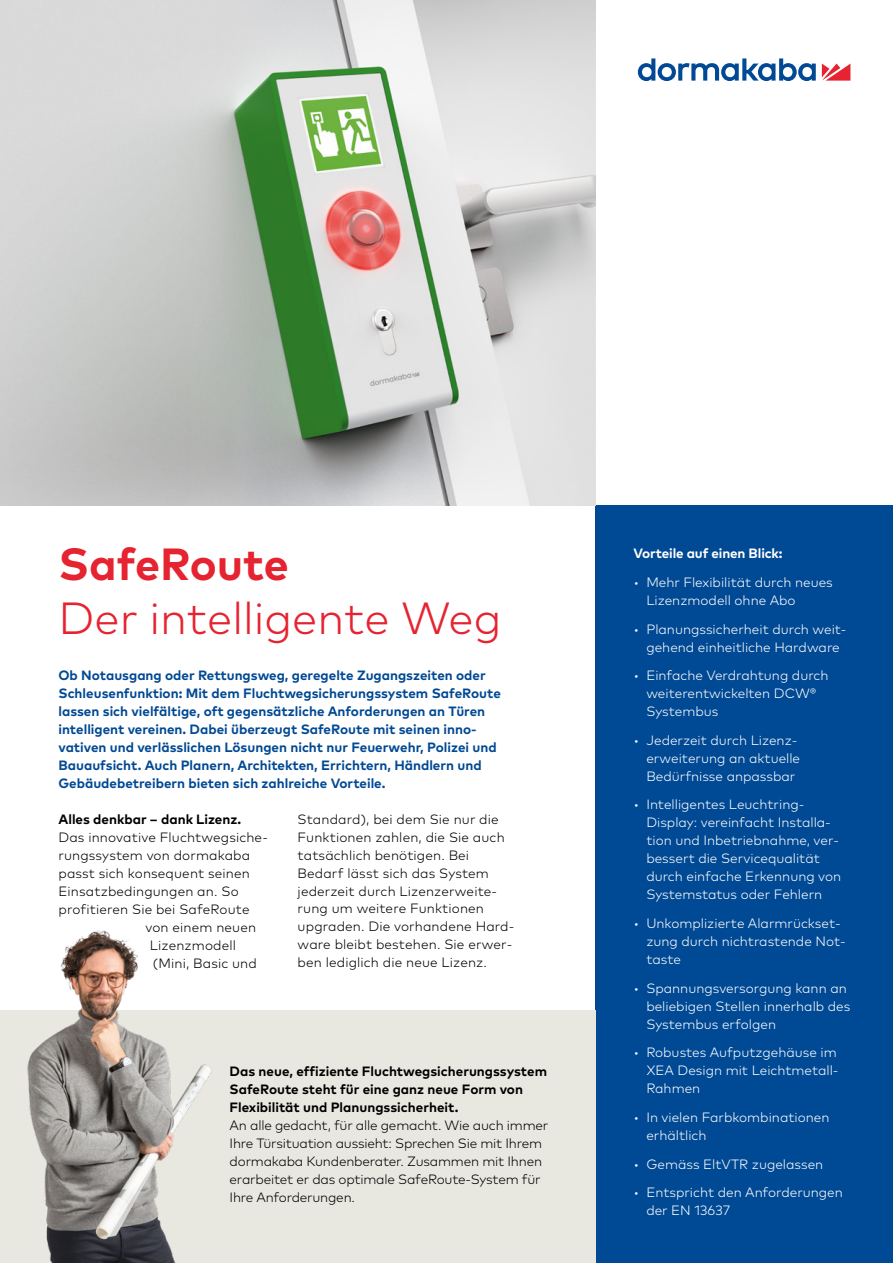
<style>
.page{position:relative;width:893px;height:1263px;background:#fff}
.page>*{position:absolute;margin:0;border:0;box-sizing:border-box;transform-origin:0 0}
.t1{font:300 45px "Mark Pro";color:#e62330}
.t2{font:700 45px "Mark Pro";color:#e62330}
.t3{font:300 13.5px/18px "Mark Pro";color:#fff}
.t4{font:300 13.5px/18px "Mark Pro";letter-spacing:.01em;color:#000}
.t5{font:700 13.5px/18px "Mark Pro";color:#004994}
.t6{font:300 13.5px/18px "Mark Pro";letter-spacing:-.015em;color:#000}
.t7{font:700 13.5px/18px "Mark Pro";color:#000}
.t8{font:700 13.5px "Mark Pro";letter-spacing:-.01em;color:#fff}
</style>
<div class="page">
<svg style="left:822px;top:64px;width:28px;height:17px"></svg>
<svg style="left:638px;top:58px;width:178px;height:23px"></svg>
<div style="left:595px;top:505px;width:298px;height:758px;background:#004994"></div>
<img style="left:0;top:0;width:595px;height:505px">
<div style="left:0;top:1010px;width:595px;height:253px;background:#e9e8e0"></div>
<img style="left:27px;top:930px;width:185px;height:333px">
<h1 class="t2" style="left:58px;top:530px;width:232px">SafeRoute</h1>
<h1 class="t1" style="left:58px;top:584px;width:444px">Der intelligente Weg</h1>
<p class="t5" style="left:58px;top:665px;width:444px">Ob Notausgang oder Rettungsweg, geregelte Zugangszeiten oder Schleusenfunktion: Mit dem Fluchtwegsicherungssystem SafeRoute lassen sich vielfältige, oft gegensätzliche Anforderungen an Türen intelligent vereinen. Dabei überzeugt SafeRoute mit seinen inno&shy;vativen und verlässlichen Lösungen nicht nur Feuerwehr, Polizei und Bauaufsicht. Auch Planern, Architekten, Errichtern, Händlern und Gebäudebetreibern bieten sich zahlreiche Vorteile.</p>
<p class="t7" style="left:58px;top:809px;width:184px">Alles denkbar – dank Lizenz.</p>
<p class="t4" style="left:58px;top:827px;width:211px">Das innovative Fluchtwegsiche-</p>
<p class="t4" style="left:58px;top:845px;width:193px">rungssystem von dormakaba</p>
<p class="t4" style="left:58px;top:863px;width:193px">passt sich konsequent seinen</p>
<p class="t4" style="left:58px;top:881px;width:182px">Einsatzbedingungen an. So</p>
<p class="t4" style="left:58px;top:899px;width:193px">profitieren Sie bei SafeRoute</p>
<p class="t4" style="left:145px;top:917px;width:112px">von einem neuen</p>
<p class="t4" style="left:150px;top:935px;width:88px">Lizenzmodell</p>
<p class="t4" style="left:153px;top:953px;width:105px">(Mini, Basic und</p>
<p class="t4" style="left:298px;top:809px;width:218px">Standard), bei dem Sie nur die<br>Funktionen zahlen, die Sie auch tatsächlich benötigen. Bei<br>Bedarf lässt sich das System jederzeit durch Lizenzerweite&shy;rung um weitere Funktionen upgraden. Die vorhandene Hard&shy;ware bleibt bestehen. Sie erwer&shy;ben lediglich die neue Lizenz.</p>
<p class="t7" style="left:230px;top:1061px;width:319px">Das neue, effiziente Fluchtwegsicherungssystem<br>SafeRoute steht für eine ganz neue Form von<br>Flexibilität und Planungssicherheit.</p>
<p class="t6" style="left:230px;top:1115px;width:320px">An alle gedacht, für alle gemacht. Wie auch immer Ihre Türsituation aussieht: Sprechen Sie mit Ihrem dormakaba Kundenberater. Zusammen mit Ihnen erarbeitet er das optimale SafeRoute-System für Ihre Anforderungen.</p>
<p class="t8" style="left:634px;top:543px;width:151px">Vorteile auf einen Blick:</p>
<p class="t3" style="left:646px;top:572px;width:188px;text-indent:-13px">• Mehr Flexibilität durch neues<br>Lizenzmodell ohne Abo</p>
<p class="t3" style="left:634px;top:619px;width:214px;text-align:center">• Planungssicherheit durch weit&shy;gehend einheitliche Hardware</p>
<p class="t3" style="left:646px;top:665px;width:184px;text-indent:-13px">• Einfache Verdrahtung durch weiterentwickelten DCW®<br>Systembus</p>
<p class="t3" style="left:646px;top:730px;width:155px;text-indent:-13px">• Jederzeit durch Lizenz&shy;erweiterung an aktuelle<br>Bedürfnisse anpassbar</p>
<p class="t3" style="left:646px;top:795px;width:196px;text-indent:-13px">• Intelligentes Leuchtring--<br>Display: vereinfacht Installa&shy;tion und Inbetriebnahme, ver&shy;bessert die Servicequalität durch einfache Erkennung von<br>Systemstatus oder Fehlern</p>
<p class="t3" style="left:646px;top:913px;width:201px;text-indent:-13px">• Unkomplizierte Alarmrückset&shy;zung durch nichtrastende Not&shy;taste</p>
<p class="t3" style="left:646px;top:978px;width:206px;text-indent:-13px">• Spannungsversorgung kann an beliebigen Stellen innerhalb des<br>Systembus erfolgen</p>
<p class="t3" style="left:646px;top:1042px;width:192px;text-align:justify;text-indent:-13px">• Robustes Aufputzgehäuse im XEA Design mit Leichtmetall-- Rahmen</p>
<p class="t3" style="left:646px;top:1107px;width:185px;text-indent:-13px">• In vielen Farbkombinationen erhältlich</p>
<p class="t3" style="left:634px;top:1154px;width:191px">• Gemäss EltVTR zugelassen</p>
<p class="t3" style="left:646px;top:1182px;width:198px;text-indent:-13px">• Entspricht den Anforderungen der EN 13637</p>
</div>
